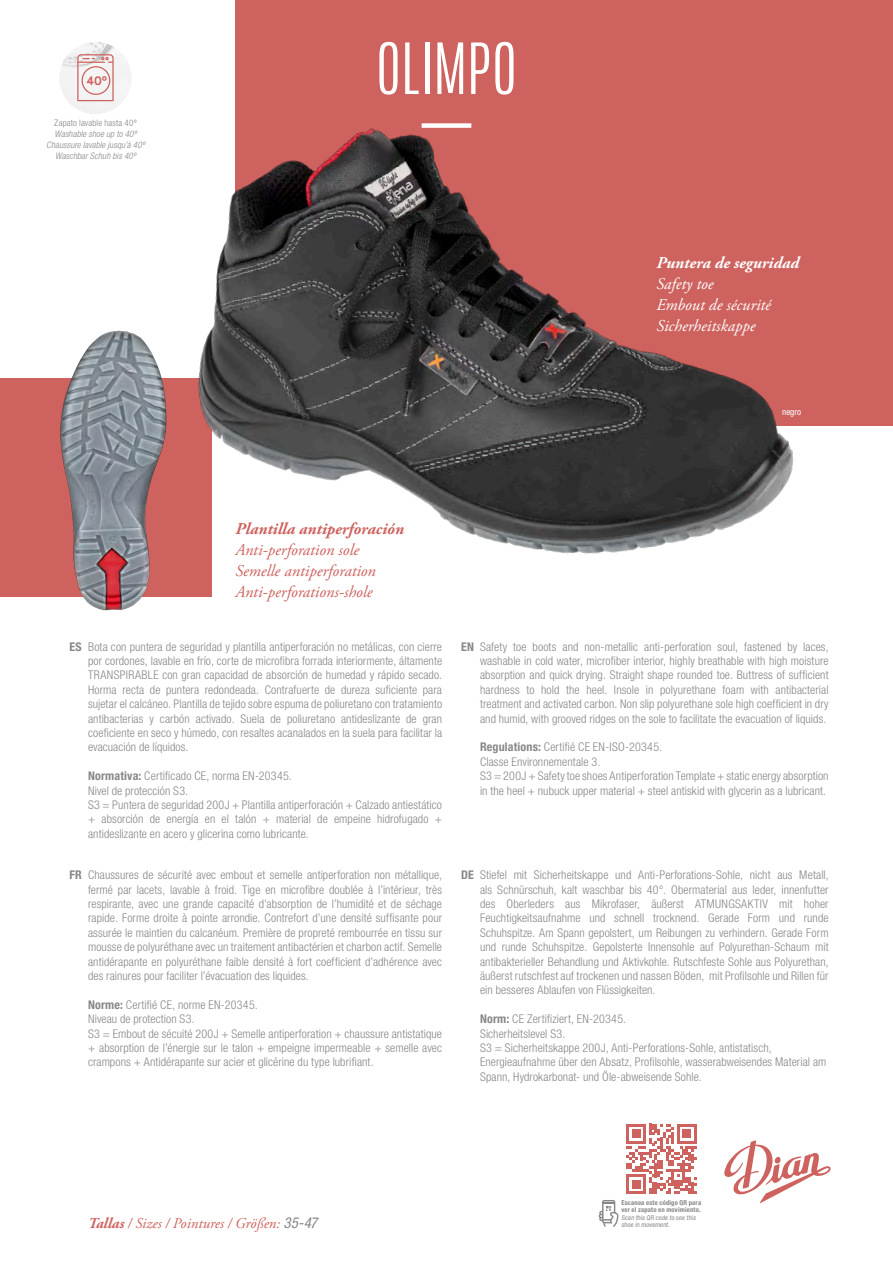
<style>
.page{position:relative;width:893px;height:1263px;background:#fff}
.page>*{position:absolute;margin:0;border:0;box-sizing:border-box;transform-origin:0 0}
.H1_Main1{font:300 60px "Antonio";letter-spacing:-.015em;color:#fff}
.H3_Text1{font:italic 16.5px "Adobe Garamond Pro";color:#cd625e}
.H3_Text1-2{font:italic 16.5px "Adobe Garamond Pro";color:#fff}
.H3_Text1-3{font:italic 700 16.5px "Adobe Garamond Pro";color:#cd625e}
.H3_Text1-4{font:italic 700 16.5px "Adobe Garamond Pro";color:#fff}
.t1{font:italic 15px "Adobe Garamond Pro";color:#cd625e}
.t2{font:300 condensed 12px/14.4px "Helvetica Neue LT Std";letter-spacing:.01em;color:#878786;text-align:justify}
.t3{font:700 condensed 12px "Helvetica Neue LT Std";letter-spacing:.015em;color:#878786}
.t4{font:700 11.25px "Galaxie Polaris";color:#cd625e}
.t5{font:italic 300 condensed 9px "Helvetica Neue LT Std";letter-spacing:.01em;color:#878786}
.t6{font:300 condensed 9px "Helvetica Neue LT Std";letter-spacing:.02em;color:#878786}
.t7{font:condensed 9px "Helvetica Neue LT Std";letter-spacing:-.005em;color:#fff}
.t8{font:700 condensed 6.75px/6.8px "Helvetica Neue LT Std";letter-spacing:.025em;color:#878786}
.t9{font:condensed 6.75px/6.8px "Helvetica Neue LT Std";color:#878786}
.s1{font-weight:700}
.s2{font-family:"Helvetica Neue LT Std";font-stretch:condensed;color:#878786}
</style>
<div class="page">
<svg style="left:724px;top:1140px;width:107px;height:63px"></svg>
<div style="left:0;top:378px;width:212px;height:219px;background:#cd625e"></div>
<img style="left:60px;top:330px;width:63px;height:281px">
<div style="left:235px;top:0;width:658px;height:425px;background:#cd625e"></div>
<img style="left:123px;top:123px;width:710px;height:487px">
<svg style="left:599px;top:1200px;width:20px;height:27px"></svg>
<svg style="left:626px;top:1124px;width:71px;height:70px"></svg>
<div style="left:422px;top:123px;width:49px;height:5px;background:#fff"></div>
<img style="left:59px;top:42px;width:73px;height:72px;border-radius:36px">
<svg style="left:77px;top:54px;width:37px;height:47px"></svg>
<p class="t4" style="left:87px;top:72px;width:22px">40º</p>
<p class="t6" style="left:54px;top:118px;width:84px">Zapato lavable hasta 40º</p>
<p class="t5" style="left:55px;top:129px;width:83px">Washable shoe up to 40º</p>
<p class="t5" style="left:46px;top:140px;width:100px">Chaussure lavable jusqu’à 40º</p>
<p class="t5" style="left:55px;top:150px;width:82px">Waschbar Schuh bis 40º</p>
<p class="H1_Main1" style="left:375px;top:25px;width:143px">OLIMPO</p>
<p class="H3_Text1-3" style="left:235px;top:519px;width:170px">Plantilla antiperforación</p>
<p class="H3_Text1" style="left:235px;top:540px;width:125px">Anti-perforation sole</p>
<p class="H3_Text1" style="left:235px;top:561px;width:142px">Semelle antiperforation</p>
<p class="H3_Text1" style="left:235px;top:582px;width:139px">Anti-perforations-shole</p>
<p class="H3_Text1-4" style="left:656px;top:253px;width:144px">Puntera de seguridad</p>
<p class="H3_Text1-2" style="left:656px;top:274px;width:58px">Safety toe</p>
<p class="H3_Text1-2" style="left:656px;top:295px;width:116px">Embout de sécurité</p>
<p class="H3_Text1-2" style="left:656px;top:316px;width:101px">Sicherheitskappe</p>
<p class="t7" style="left:782px;top:407px;width:20px">negro</p>
<p class="t2" style="left:88px;top:639px;width:356px">Bota con puntera de seguridad y plantilla antiperforación no metálicas, con cierre por cordones, lavable en frío, corte de microfibra forrada interiormente, áltamente TRANSPIRABLE con gran capacidad de absorción de humedad y rápido secado.<br>Horma recta de puntera redondeada. Contrafuerte de dureza suficiente para sujetar el calcáneo. Plantilla de tejido sobre espuma de poliuretano con tratamiento antibacterias y carbón activado. Suela de poliuretano antideslizante de gran coeficiente en seco y húmedo, con resaltes acanalados en la suela para facilitar la evacuación de líquidos.</p>
<p class="t2" style="left:88px;top:769px;width:205px"><span class="s1">Normativa:</span> Certificado CE, norma EN-20345.</p>
<p class="t2" style="left:88px;top:783px;width:102px">Nivel de protección S3.</p>
<p class="t2" style="left:88px;top:797px;width:356px">S3 = Puntera de seguridad 200J + Plantilla antiperforación + Calzado antiestático + absorción de energía en el talón + material de empeine hidrofugado + antideslizante en acero y glicerina como lubricante.</p>
<p class="t3" style="left:69px;top:639px;width:14px">ES</p>
<p class="t2" style="left:88px;top:868px;width:356px">Chaussures de sécurité avec embout et semelle antiperforation non métallique, fermé par lacets, lavable à froid. Tige en microfibre doublée à l’intérieur, très respirante, avec une grande capacité d’absorption de l’humidité et de séchage rapide. Forme droite à pointe arrondie. Contrefort d’une densité suffisante pour assurée le maintien du calcanéum. Première de propreté rembourrée en tissu sur mousse de polyuréthane avec un traitement antibactérien et charbon actif. Semelle antidérapante en polyuréthane faible densité à fort coefficient d’adhérence avec des rainures pour faciliter l’évacuation des liquides.</p>
<p class="t2" style="left:88px;top:997px;width:171px"><span class="s1">Norme:</span> Certifié CE, norme EN-20345.</p>
<p class="t2" style="left:88px;top:1012px;width:108px">Niveau de protection S3.</p>
<p class="t2" style="left:88px;top:1026px;width:356px">S3 = Embout de sécuité 200J + Semelle antiperforation + chaussure antistatique + absorption de l’énergie sur le talon + empeigne impermeable + semelle avec crampons + Antidérapante sur acier et glicérine du type lubrifiant.</p>
<p class="t3" style="left:69px;top:868px;width:14px">FR</p>
<p class="t2" style="left:480px;top:639px;width:350px">Safety toe boots and non-metallic anti-perforation soul, fastened by laces, washable in cold water, microfiber interior, highly breathable with high moisture absorption and quick drying. Straight shape rounded toe. Buttress of sufficient hardness to hold the heel. Insole in polyurethane foam with antibacterial treatment and activated carbon. Non slip polyurethane sole high coefficient in dry and humid, with grooved ridges on the sole to facilitate the evacuation of liquids.</p>
<p class="t2" style="left:480px;top:740px;width:184px"><span class="s1">Regulations:</span> Certifié CE EN-ISO-20345.</p>
<p class="t2" style="left:480px;top:754px;width:122px">Classe Environnementale 3.</p>
<p class="t2" style="left:480px;top:769px;width:350px">S3 = 200J + Safety toe shoes Antiperforation Template + static energy absorption in the heel + nubuck upper material + steel antiskid with glycerin as a lubricant.</p>
<p class="t3" style="left:461px;top:639px;width:14px">EN</p>
<p class="t2" style="left:480px;top:868px;width:350px">Stiefel mit Sicherheitskappe und Anti-Perforations-Sohle, nicht aus Metall, als Schnürschuh, kalt waschbar bis 40°. Obermaterial aus leder, innenfutter des Oberleders aus Mikrofaser, äußerst ATMUNGSAKTIV mit hoher Feuchtigkeitsaufnahme und schnell trocknend. Gerade Form und runde Schuhspitze. Am Spann gepolstert, um Reibungen zu verhindern. Gerade Form und runde Schuhspitze. Gepolsterte Innensohle auf Polyurethan-Schaum mit antibakterieller Behandlung und Aktivkohle. Rutschfeste Sohle aus Polyurethan, äußerst rutschfest auf trockenen und nassen Böden, mit Profilsohle und Rillen für ein besseres Ablaufen von Flüssigkeiten.</p>
<p class="t2" style="left:480px;top:1012px;width:148px"><span class="s1">Norm:</span> CE Zertifiziert, EN-20345.</p>
<p class="t2" style="left:480px;top:1026px;width:87px">Sicherheitslevel S3.</p>
<p class="t2" style="left:480px;top:1040px;width:348px;text-align:left">S3 = Sicherheitskappe 200J, Anti-Perforations-Sohle, antistatisch,<br>Energieaufnahme über den Absatz, Profilsohle, wasserabweisendes Material am<br>Spann, Hydrokarbonat- und Öle-abweisende Sohle.</p>
<p class="t3" style="left:461px;top:868px;width:14px">DE</p>
<p class="t1" style="left:88px;top:1214px;width:231px"><span class="s1">Tallas</span> / Sizes / Pointures / Größen: <span class="s2">35-47</span></p>
<p class="t8" style="left:621px;top:1199px;width:81px">Escanea este código QR para ver el zapato en movimiento.</p>
<p class="t9" style="left:621px;top:1214px;width:77px">Scan this QR code to see this shoe in movement.</p>
</div>
